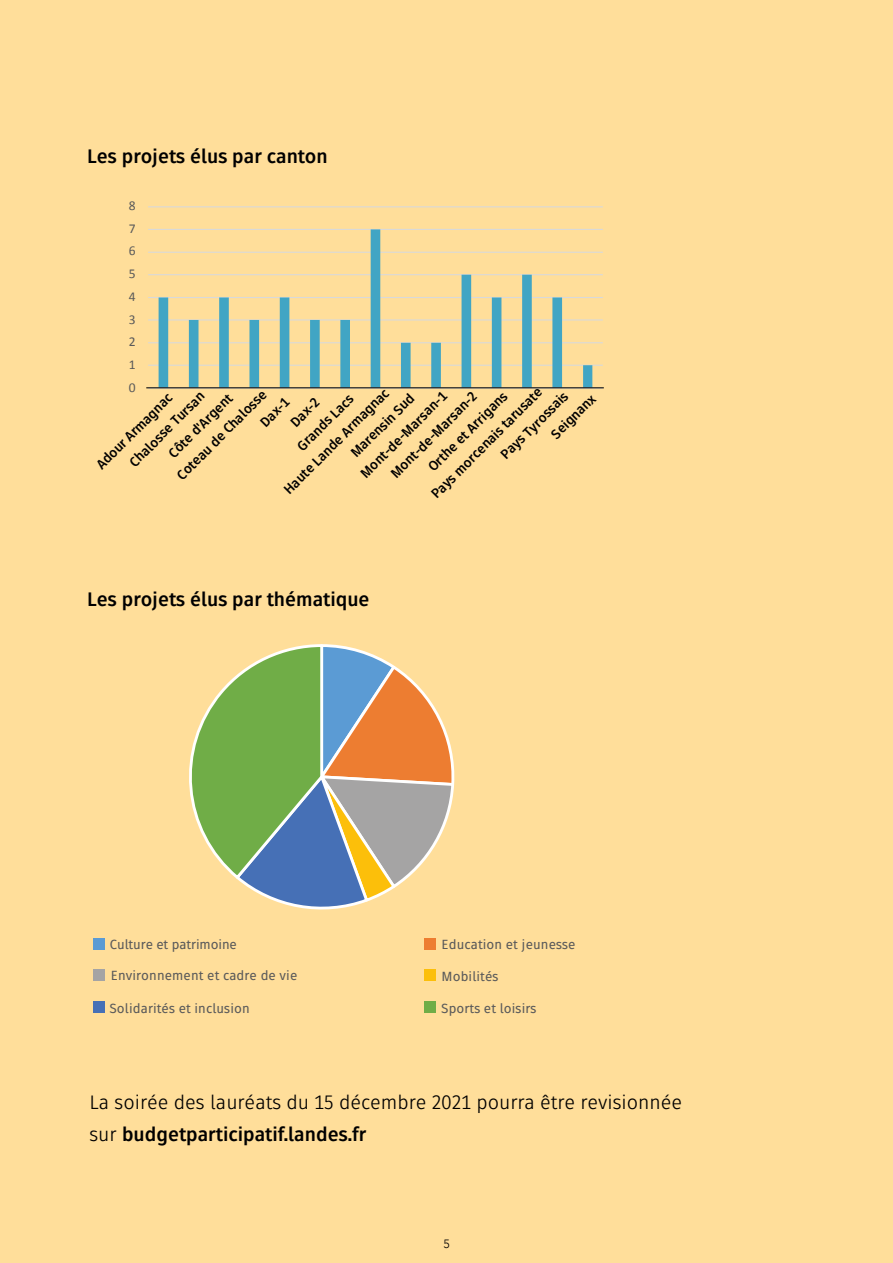
<style>
.page{position:relative;width:893px;height:1263px;background:#ffde9a}
.page>*{position:absolute;margin:0;border:0;box-sizing:border-box;transform-origin:0 0}
.t1{font:19.5px/31.5px "Fuse";color:#000}
.t2{font:700 19.5px "Fuse";color:#000}
.t3{font:700 13.5px "Fuse";color:#000}
.t4{font:13.5px "Calibri";color:#5a5a5a}
.t5{font:13.2px "Fuse";letter-spacing:.005em;color:#5a5a5a}
.t6{font:300 12px "Avenir";color:#000}
.s1{font-weight:700}
</style>
<div class="page">
<hr style="left:148px;top:365px;width:455px;height:1px;background:#d9d9d9">
<hr style="left:148px;top:342px;width:455px;height:1px;background:#d9d9d9">
<hr style="left:148px;top:319px;width:455px;height:1px;background:#d9d9d9">
<hr style="left:148px;top:297px;width:455px;height:1px;background:#d9d9d9">
<hr style="left:148px;top:274px;width:455px;height:1px;background:#d9d9d9">
<hr style="left:148px;top:252px;width:455px;height:1px;background:#d9d9d9">
<hr style="left:148px;top:229px;width:455px;height:1px;background:#d9d9d9">
<hr style="left:148px;top:206px;width:455px;height:1px;background:#d9d9d9">
<svg style="left:159px;top:229px;width:433px;height:158px"></svg>
<hr style="left:148px;top:387px;width:455px;height:2px;background:#d9d9d9">
<hr style="left:146px;top:387px;width:458px;height:1px;background:#000">
<svg style="left:189px;top:644px;width:266px;height:266px"></svg>
<div style="left:424px;top:938px;width:12px;height:12px;background:#ed7d31"></div>
<div style="left:424px;top:969px;width:12px;height:11px;background:#fcbf0a"></div>
<div style="left:424px;top:1002px;width:12px;height:11px;background:#70ad47"></div>
<div style="left:93px;top:938px;width:12px;height:12px;background:#5b9bd4"></div>
<div style="left:93px;top:969px;width:12px;height:11px;background:#a5a4a4"></div>
<div style="left:93px;top:1002px;width:12px;height:11px;background:#4670b6"></div>
<h1 class="t2" style="left:87px;top:144px;width:242px">Les projets élus par canton</h1>
<p class="t4" style="left:129px;top:197px;width:8px">8</p>
<p class="t4" style="left:129px;top:220px;width:8px">7</p>
<p class="t4" style="left:129px;top:242px;width:8px">6</p>
<p class="t4" style="left:129px;top:265px;width:8px">5</p>
<p class="t4" style="left:129px;top:288px;width:8px">4</p>
<p class="t4" style="left:129px;top:310px;width:8px">3</p>
<p class="t4" style="left:129px;top:333px;width:8px">2</p>
<p class="t4" style="left:129px;top:356px;width:8px">1</p>
<p class="t4" style="left:129px;top:379px;width:8px">0</p>
<p class="t3" style="left:427px;top:490px;width:152px;rotate:-45deg">Pays morcenais tarusate</p>
<p class="t3" style="left:280px;top:486px;width:144px;rotate:-45deg">Haute Lande Armagnac</p>
<p class="t3" style="left:357px;top:470px;width:117px;rotate:-45deg">Mont-de-Marsan-1</p>
<p class="t3" style="left:173px;top:471px;width:122px;rotate:-45deg">Coteau de Chalosse</p>
<p class="t3" style="left:387px;top:470px;width:117px;rotate:-45deg">Mont-de-Marsan-2</p>
<p class="t3" style="left:497px;top:451px;width:90px;rotate:-45deg">Pays Tyrossais</p>
<p class="t3" style="left:126px;top:458px;width:102px;rotate:-45deg">Chalosse Tursan</p>
<p class="t3" style="left:424px;top:463px;width:107px;rotate:-45deg">O rthe et Arrigans</p>
<p class="t3" style="left:347px;top:449px;width:85px;rotate:-45deg">Marensin Sud</p>
<p class="t3" style="left:165px;top:449px;width:86px;rotate:-45deg">Côte d'Argent</p>
<p class="t3" style="left:93px;top:461px;width:102px;rotate:-45deg">Adour Armagnac</p>
<p class="t3" style="left:293px;top:442px;width:75px;rotate:-45deg">Grands Lacs</p>
<p class="t3" style="left:547px;top:430px;width:58px;rotate:-45deg">Seignanx</p>
<p class="t3" style="left:256px;top:418px;width:37px;rotate:-45deg">Dax-1</p>
<p class="t3" style="left:287px;top:418px;width:36px;rotate:-45deg">Dax-2</p>
<h1 class="t2" style="left:87px;top:586px;width:284px">Les projets élus par thématique</h1>
<p class="t5" style="left:110px;top:937px;width:129px">Culture et patrimoine</p>
<p class="t5" style="left:442px;top:937px;width:135px">Education et jeunesse</p>
<p class="t5" style="left:111px;top:967px;width:188px">Environnement et cadre de vie</p>
<p class="t5" style="left:442px;top:968px;width:58px">Mobilités</p>
<p class="t5" style="left:110px;top:1000px;width:141px">Solidarités et inclusion</p>
<p class="t5" style="left:442px;top:1000px;width:96px">Sports et loisirs</p>
<h1 class="t1" style="left:89px;top:1087px;width:594px">La soirée des lauréats du 15 décembre 2021 pourra être revisionnée sur <span class="s1">budgetparticipatif.landes.fr</span></h1>
<p class="t6" style="left:443px;top:1236px;width:8px">5</p>
</div>
